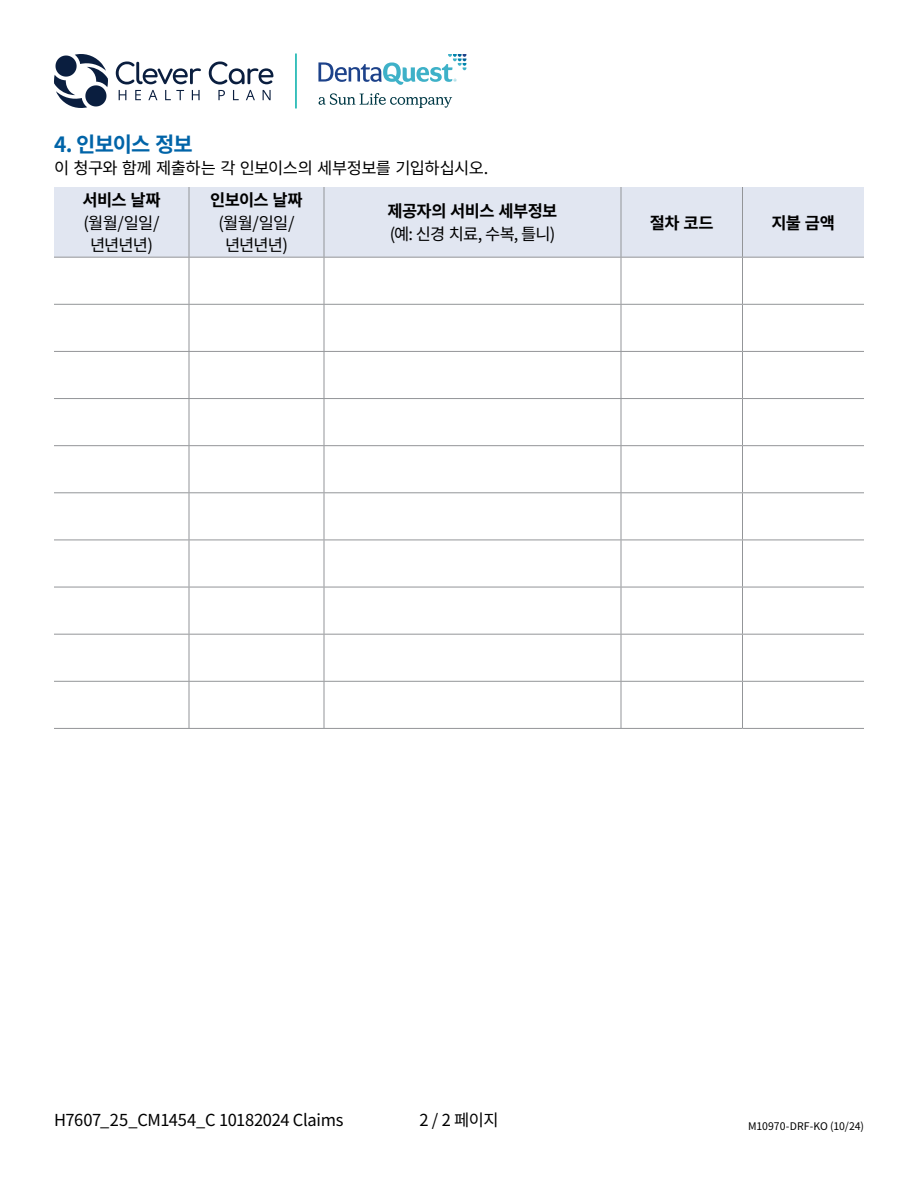
<style>
.page{position:relative;width:918px;height:1188px;background:#fff}
.page>*{position:absolute;margin:0;border:0;box-sizing:border-box;transform-origin:0 0}
.t1{font:700 21px "Noto Sans CJ Kkr";letter-spacing:-.05em;color:#0064a8}
.t2{font:16.5px/22.5px "Noto Sans CJ Kkr";letter-spacing:-.035em;color:#000;text-align:center}
.t3{font:16.5px "Noto Sans CJ Kkr";letter-spacing:-.015em;color:#000}
.t4{font:700 16.5px "Noto Sans CJ Kkr";letter-spacing:-.035em;color:#000}
.t5{font:10.5px "Noto Sans CJ Kkr";letter-spacing:-.01em;color:#000}
</style>
<div class="page">
<svg style="left:54px;top:54px;width:54px;height:54px"></svg>
<svg style="left:116px;top:61px;width:85px;height:39px"></svg>
<svg style="left:209px;top:61px;width:64px;height:39px"></svg>
<svg style="left:318px;top:54px;width:148px;height:31px"></svg>
<svg style="left:319px;top:93px;width:133px;height:15px"></svg>
<hr style="left:295px;top:54px;width:2px;height:54px;background:#00aea9">
<div style="left:54px;top:187px;width:810px;height:70px;background:#e1e6f1"></div>
<hr style="left:189px;top:187px;width:1px;height:70px;background:#939598">
<hr style="left:324px;top:187px;width:1px;height:70px;background:#939598">
<hr style="left:621px;top:187px;width:1px;height:70px;background:#939598">
<hr style="left:742px;top:187px;width:1px;height:70px;background:#939598">
<hr style="left:54px;top:257px;width:135px;height:1px;background:#939598">
<hr style="left:189px;top:257px;width:135px;height:1px;background:#939598">
<hr style="left:189px;top:258px;width:1px;height:46px;background:#939598">
<hr style="left:324px;top:257px;width:297px;height:1px;background:#939598">
<hr style="left:324px;top:258px;width:1px;height:46px;background:#939598">
<hr style="left:621px;top:257px;width:121px;height:1px;background:#939598">
<hr style="left:621px;top:258px;width:1px;height:46px;background:#939598">
<hr style="left:742px;top:257px;width:122px;height:1px;background:#939598">
<hr style="left:742px;top:258px;width:1px;height:46px;background:#939598">
<hr style="left:54px;top:304px;width:135px;height:1px;background:#939598">
<hr style="left:189px;top:304px;width:135px;height:1px;background:#939598">
<hr style="left:189px;top:305px;width:1px;height:46px;background:#939598">
<hr style="left:324px;top:304px;width:297px;height:1px;background:#939598">
<hr style="left:324px;top:305px;width:1px;height:46px;background:#939598">
<hr style="left:621px;top:304px;width:121px;height:1px;background:#939598">
<hr style="left:621px;top:305px;width:1px;height:46px;background:#939598">
<hr style="left:742px;top:304px;width:122px;height:1px;background:#939598">
<hr style="left:742px;top:305px;width:1px;height:46px;background:#939598">
<hr style="left:54px;top:351px;width:135px;height:1px;background:#939598">
<hr style="left:189px;top:351px;width:135px;height:1px;background:#939598">
<hr style="left:189px;top:352px;width:1px;height:46px;background:#939598">
<hr style="left:324px;top:351px;width:297px;height:1px;background:#939598">
<hr style="left:324px;top:352px;width:1px;height:46px;background:#939598">
<hr style="left:621px;top:351px;width:121px;height:1px;background:#939598">
<hr style="left:621px;top:352px;width:1px;height:46px;background:#939598">
<hr style="left:742px;top:351px;width:122px;height:1px;background:#939598">
<hr style="left:742px;top:352px;width:1px;height:46px;background:#939598">
<hr style="left:54px;top:398px;width:135px;height:1px;background:#939598">
<hr style="left:189px;top:398px;width:135px;height:1px;background:#939598">
<hr style="left:189px;top:399px;width:1px;height:46px;background:#939598">
<hr style="left:324px;top:398px;width:297px;height:1px;background:#939598">
<hr style="left:324px;top:399px;width:1px;height:46px;background:#939598">
<hr style="left:621px;top:398px;width:121px;height:1px;background:#939598">
<hr style="left:621px;top:399px;width:1px;height:46px;background:#939598">
<hr style="left:742px;top:398px;width:122px;height:1px;background:#939598">
<hr style="left:742px;top:399px;width:1px;height:46px;background:#939598">
<hr style="left:54px;top:445px;width:135px;height:1px;background:#939598">
<hr style="left:189px;top:445px;width:135px;height:1px;background:#939598">
<hr style="left:189px;top:446px;width:1px;height:46px;background:#939598">
<hr style="left:324px;top:445px;width:297px;height:1px;background:#939598">
<hr style="left:324px;top:446px;width:1px;height:46px;background:#939598">
<hr style="left:621px;top:445px;width:121px;height:1px;background:#939598">
<hr style="left:621px;top:446px;width:1px;height:46px;background:#939598">
<hr style="left:742px;top:445px;width:122px;height:1px;background:#939598">
<hr style="left:742px;top:446px;width:1px;height:46px;background:#939598">
<hr style="left:54px;top:492px;width:135px;height:1px;background:#939598">
<hr style="left:189px;top:492px;width:135px;height:1px;background:#939598">
<hr style="left:189px;top:493px;width:1px;height:47px;background:#939598">
<hr style="left:324px;top:492px;width:297px;height:1px;background:#939598">
<hr style="left:324px;top:493px;width:1px;height:47px;background:#939598">
<hr style="left:621px;top:492px;width:121px;height:1px;background:#939598">
<hr style="left:621px;top:493px;width:1px;height:47px;background:#939598">
<hr style="left:742px;top:492px;width:122px;height:1px;background:#939598">
<hr style="left:742px;top:493px;width:1px;height:47px;background:#939598">
<hr style="left:54px;top:540px;width:135px;height:1px;background:#939598">
<hr style="left:189px;top:540px;width:135px;height:1px;background:#939598">
<hr style="left:189px;top:540px;width:1px;height:47px;background:#939598">
<hr style="left:324px;top:540px;width:297px;height:1px;background:#939598">
<hr style="left:324px;top:540px;width:1px;height:47px;background:#939598">
<hr style="left:621px;top:540px;width:121px;height:1px;background:#939598">
<hr style="left:621px;top:540px;width:1px;height:47px;background:#939598">
<hr style="left:742px;top:540px;width:122px;height:1px;background:#939598">
<hr style="left:742px;top:540px;width:1px;height:47px;background:#939598">
<hr style="left:54px;top:587px;width:135px;height:1px;background:#939598">
<hr style="left:189px;top:587px;width:135px;height:1px;background:#939598">
<hr style="left:189px;top:587px;width:1px;height:47px;background:#939598">
<hr style="left:324px;top:587px;width:297px;height:1px;background:#939598">
<hr style="left:324px;top:587px;width:1px;height:47px;background:#939598">
<hr style="left:621px;top:587px;width:121px;height:1px;background:#939598">
<hr style="left:621px;top:587px;width:1px;height:47px;background:#939598">
<hr style="left:742px;top:587px;width:122px;height:1px;background:#939598">
<hr style="left:742px;top:587px;width:1px;height:47px;background:#939598">
<hr style="left:54px;top:634px;width:135px;height:1px;background:#939598">
<hr style="left:189px;top:634px;width:135px;height:1px;background:#939598">
<hr style="left:189px;top:635px;width:1px;height:46px;background:#939598">
<hr style="left:324px;top:634px;width:297px;height:1px;background:#939598">
<hr style="left:324px;top:635px;width:1px;height:46px;background:#939598">
<hr style="left:621px;top:634px;width:121px;height:1px;background:#939598">
<hr style="left:621px;top:635px;width:1px;height:46px;background:#939598">
<hr style="left:742px;top:634px;width:122px;height:1px;background:#939598">
<hr style="left:742px;top:635px;width:1px;height:46px;background:#939598">
<hr style="left:54px;top:681px;width:135px;height:1px;background:#939598">
<hr style="left:189px;top:681px;width:135px;height:1px;background:#939598">
<hr style="left:189px;top:682px;width:1px;height:46px;background:#939598">
<hr style="left:324px;top:681px;width:297px;height:1px;background:#939598">
<hr style="left:324px;top:682px;width:1px;height:46px;background:#939598">
<hr style="left:621px;top:681px;width:121px;height:1px;background:#939598">
<hr style="left:621px;top:682px;width:1px;height:46px;background:#939598">
<hr style="left:742px;top:681px;width:122px;height:1px;background:#939598">
<hr style="left:742px;top:682px;width:1px;height:46px;background:#939598">
<hr style="left:54px;top:728px;width:135px;height:1px;background:#939598">
<hr style="left:189px;top:728px;width:135px;height:1px;background:#939598">
<hr style="left:324px;top:728px;width:297px;height:1px;background:#939598">
<hr style="left:621px;top:728px;width:121px;height:1px;background:#939598">
<hr style="left:742px;top:728px;width:122px;height:1px;background:#939598">
<p class="t1" style="left:54px;top:132px;width:140px">4. 인보이스 정보</p>
<p class="t2" style="left:54px;top:157px;width:436px">이 청구와 함께 제출하는 각 인보이스의 세부정보를 기입하십시오.</p>
<p class="t4" style="left:82px;top:191px;width:80px">서비스 날짜</p>
<p class="t2" style="left:83px;top:212px;width:78px">(월월/일일/ 년년년년)</p>
<p class="t4" style="left:210px;top:191px;width:94px">인보이스 날짜</p>
<p class="t2" style="left:218px;top:212px;width:78px">(월월/일일/ 년년년년)</p>
<p class="t4" style="left:388px;top:202px;width:171px">제공자의 서비스 세부정보</p>
<p class="t2" style="left:390px;top:223px;width:167px">(예: 신경 치료, 수복, 틀니)</p>
<p class="t4" style="left:650px;top:213px;width:65px">절차 코드</p>
<p class="t4" style="left:771px;top:213px;width:65px">지불 금액</p>
<p class="t3" style="left:54px;top:1110px;width:291px">H7607_25_CM1454_C 10182024 Claims</p>
<p class="t2" style="left:419px;top:1109px;width:81px">2 / 2 페이지</p>
<p class="t5" style="left:748px;top:1120px;width:117px">M10970-DRF-KO (10/24)</p>
</div>
